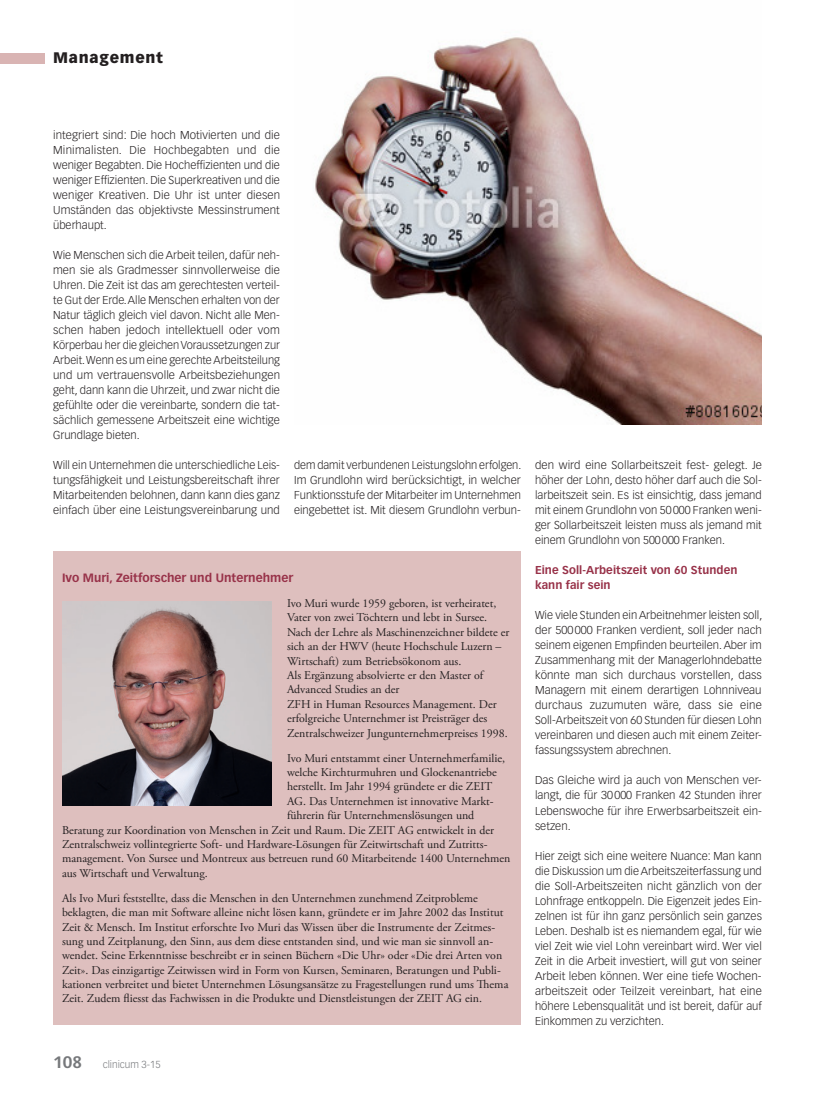
<style>
.page{position:relative;width:815px;height:1099px;background:#fff}
.page>*{position:absolute;margin:0;border:0;box-sizing:border-box;transform-origin:0 0}
.t1{font:900 15px "Vectora LT Std";letter-spacing:.05em;color:#231f20}
.t2{font:11.88px/14.4px "Adobe Garamond Pro";color:#231f20}
.t3{font:700 11.88px "Vectora LT Std";color:#983249}
.t4{font:300 11.25px/15px "Vectora LT Std";color:#231f20;text-align:justify}
.t5{font:700 11.25px/15px "Vectora LT Std";letter-spacing:.005em;color:#983249}
.t6{font:300 10px "Vectora LT Std";color:#76787b}
.s1{font-weight:700;font-size:16.25px}
</style>
<div class="page">
<div style="left:0;top:53px;width:45px;height:10px;background:#d9b4b3"></div>
<div style="left:53px;top:550px;width:468px;height:474px;background:#debfbe"></div>
<img style="left:62px;top:601px;width:209px;height:204px">
<img style="left:315px;top:37px;width:447px;height:387px">
<h1 class="t1" style="left:53px;top:49px;width:111px">Management</h1>
<p class="t4" style="left:53px;top:128px;width:228px">integriert sind: Die hoch Motivierten und die Minimalisten. Die Hochbegabten und die weniger Begabten. Die Hocheffizienten und die weniger Effizienten. Die Superkreativen und die weniger Kreativen. Die Uhr ist unter diesen Umständen das objektivste Messinstrument überhaupt.</p>
<p class="t4" style="left:53px;top:248px;width:228px">Wie Menschen sich die Arbeit teilen, dafür neh&shy;men sie als Gradmesser sinnvollerweise die Uhren. Die Zeit ist das am gerechtesten verteil&shy;te Gut der Erde. Alle Menschen erhalten von der Natur täglich gleich viel davon. Nicht alle Men&shy;schen haben jedoch intellektuell oder vom Körperbau her die gleichen Voraussetzungen zur Arbeit. Wenn es um eine gerechte Arbeitsteilung und um vertrauensvolle Arbeitsbeziehungen geht, dann kann die Uhrzeit, und zwar nicht die gefühlte oder die vereinbarte, sondern die tat&shy;sächlich gemessene Arbeitszeit eine wichtige Grundlage bieten.</p>
<p class="t4" style="left:53px;top:458px;width:228px">Will ein Unternehmen die unterschiedliche Leis&shy;tungsfähigkeit und Leistungsbereitschaft ihrer Mitarbeitenden belohnen, dann kann dies ganz einfach über eine Leistungsvereinbarung und</p>
<p class="t4" style="left:294px;top:458px;width:229px">dem damit verbundenen Leistungslohn erfolgen.<br>Im Grundlohn wird berücksichtigt, in welcher Funktionsstufe der Mitarbeiter im Unternehmen eingebettet ist. Mit diesem Grundlohn verbun-</p>
<p class="t4" style="left:535px;top:458px;width:228px">den wird eine Sollarbeitszeit fest- gelegt. Je höher der Lohn, desto höher darf auch die Sol&shy;larbeitszeit sein. Es ist einsichtig, dass jemand mit einem Grundlohn von 50000 Franken weni&shy;ger Sollarbeitszeit leisten muss als jemand mit einem Grundlohn von 500000 Franken.</p>
<p class="t5" style="left:535px;top:563px;width:204px">Eine Soll-Arbeitszeit von 60 Stunden kann fair sein</p>
<p class="t4" style="left:535px;top:608px;width:229px">Wie viele Stunden ein Arbeitnehmer leisten soll, der 500000 Franken verdient, soll jeder nach seinem eigenen Empfinden beurteilen. Aber im Zusammenhang mit der Managerlohndebatte könnte man sich durchaus vorstellen, dass Managern mit einem derartigen Lohnniveau durchaus zuzumuten wäre, dass sie eine Soll-Arbeitszeit von 60 Stunden für diesen Lohn vereinbaren und diesen auch mit einem Zeiter&shy;fassungssystem abrechnen.</p>
<p class="t4" style="left:535px;top:773px;width:228px">Das Gleiche wird ja auch von Menschen ver&shy;langt, die für 30000 Franken 42 Stunden ihrer Lebenswoche für ihre Erwerbsarbeitszeit ein&shy;setzen.</p>
<p class="t4" style="left:535px;top:848px;width:228px">Hier zeigt sich eine weitere Nuance: Man kann die Diskussion um die Arbeitszeiterfassung und die Soll-Arbeitszeiten nicht gänzlich von der Lohnfrage entkoppeln. Die Eigenzeit jedes Ein&shy;zelnen ist für ihn ganz persönlich sein ganzes Leben. Deshalb ist es niemandem egal, für wie viel Zeit wie viel Lohn vereinbart wird. Wer viel Zeit in die Arbeit investiert, will gut von seiner Arbeit leben können. Wer eine tiefe Wochen&shy;arbeitszeit oder Teilzeit vereinbart, hat eine höhere Lebensqualität und ist bereit, dafür auf Einkommen zu verzichten.</p>
<p class="t3" style="left:62px;top:570px;width:233px">Ivo Muri, Zeitforscher und Unternehmer</p>
<p class="t2" style="left:287px;top:596px;width:224px">Ivo Muri wurde 1959 geboren, ist verheiratet, Vater von zwei Töchtern und lebt in Sursee.<br>Nach der Lehre als Maschinenzeichner bildete er sich an der HWV (heute Hochschule Luzern – Wirtschaft) zum Betriebsökonom aus.<br>Als Ergänzung absolvierte er den Master of Advanced Studies an der<br>ZFH in Human Resources Management. Der erfolgreiche Unternehmer ist Preisträger des Zentralschweizer Jungunternehmerpreises 1998.</p>
<p class="t2" style="left:287px;top:751px;width:220px">Ivo Muri entstammt einer Unternehmerfamilie,</p>
<p class="t2" style="left:287px;top:765px;width:211px">welche Kirchturmuhren und Glockenantriebe</p>
<p class="t2" style="left:287px;top:779px;width:207px">herstellt. Im Jahr 1994 gründete er die ZEIT</p>
<p class="t2" style="left:287px;top:794px;width:208px">AG. Das Unternehmen ist innovative Markt-</p>
<p class="t2" style="left:287px;top:808px;width:189px">führerin für Unternehmenslösungen und</p>
<p class="t2" style="left:62px;top:823px;width:434px">Beratung zur Koordination von Menschen in Zeit und Raum. Die ZEIT AG entwickelt in der</p>
<p class="t2" style="left:62px;top:837px;width:427px">Zentralschweiz vollintegrierte Soft- und Hardware-Lösungen für Zeitwirtschaft und Zutritts-</p>
<p class="t2" style="left:62px;top:851px;width:450px">management. Von Sursee und Montreux aus betreuen rund 60 Mitarbeitende 1400 Unternehmen</p>
<p class="t2" style="left:62px;top:866px;width:147px">aus Wirtschaft und Verwaltung.</p>
<p class="t2" style="left:62px;top:891px;width:448px">Als Ivo Muri feststellte, dass die Menschen in den Unternehmen zunehmend Zeitprobleme beklagten, die man mit Software alleine nicht lösen kann, gründete er im Jahre 2002 das Institut Zeit &amp; Mensch. Im Institut erforschte Ivo Muri das Wissen über die Instrumente der Zeitmes&shy;sung und Zeitplanung, den Sinn, aus dem diese entstanden sind, und wie man sie sinnvoll an&shy;wendet. Seine Erkenntnisse beschreibt er in seinen Büchern «Die Uhr» oder «Die drei Arten von Zeit». Das einzigartige Zeitwissen wird in Form von Kursen, Seminaren, Beratungen und Publi&shy;kationen verbreitet und bietet Unternehmen Lösungsansätze zu Fragestellungen rund ums Thema Zeit. Zudem fliesst das Fachwissen in die Produkte und Dienstleistungen der ZEIT AG ein.</p>
<p class="t6" style="left:53px;top:1058px;width:109px"><span class="s1">108</span> clinicum 3-15</p>
</div>
